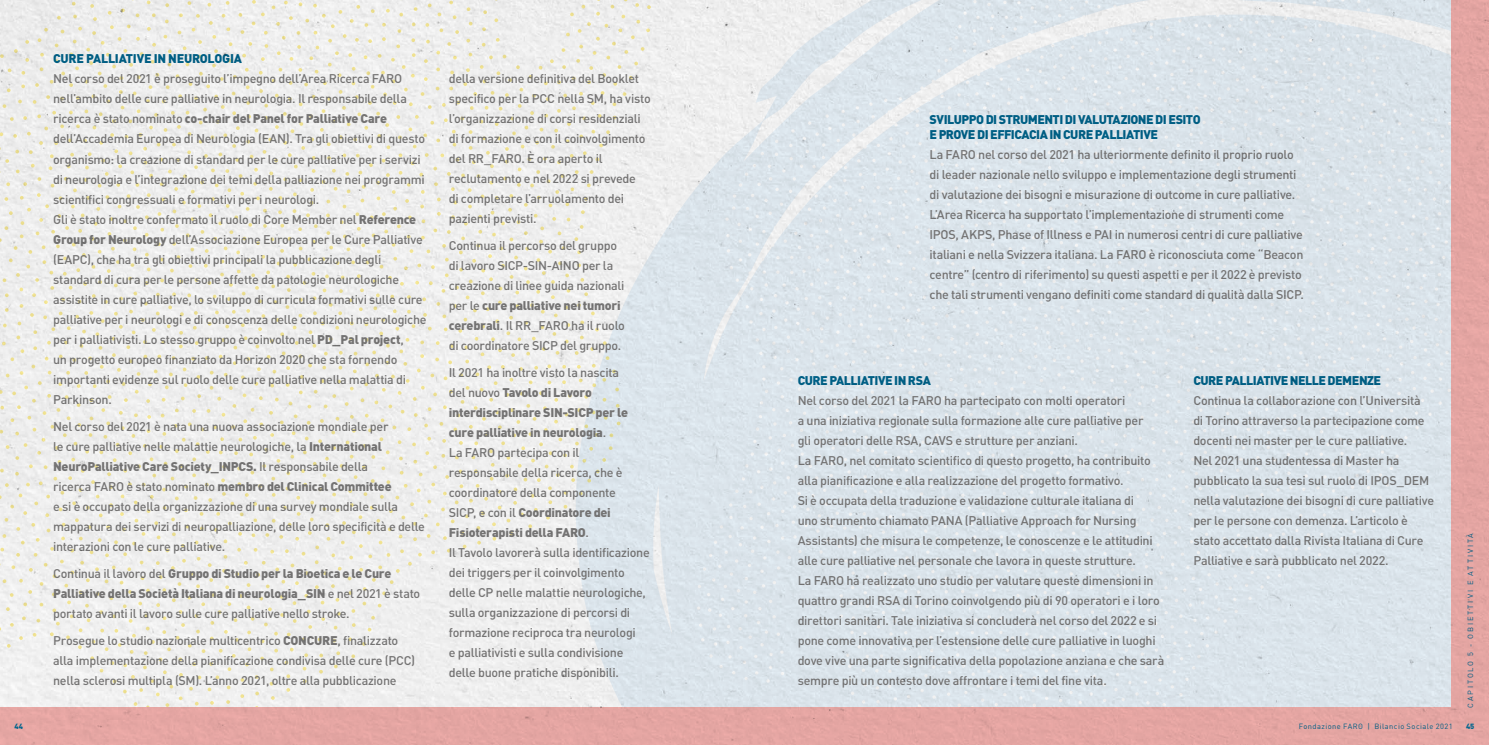
<style>
.page{position:relative;width:1489px;height:745px;background:#fff}
.page>*{position:absolute;margin:0;border:0;box-sizing:border-box;transform-origin:0 0}
.t1{font:500 12.5px/20px "DIN";letter-spacing:-.025em;color:#7c7b7b}
.t2{font:900 12.5px/15px "DIN";letter-spacing:-.04em;color:#00658d}
.t3{font:900 12.5px "DIN";letter-spacing:-.02em;color:#00658d}
.t4{font:7.5px "DIN";letter-spacing:.07em;color:#00658d}
.t5{font:7.5px "DIN";letter-spacing:.25em;color:#00658d}
.t6{font:900 7.5px "DIN";color:#00658d}
.s1{font-weight:900}
</style>
<div class="page">
<img style="left:0;top:0;width:1488px;height:744px">
<p class="t3" style="left:53px;top:50px;width:190px">CURE PALLIATIVE IN NEUROLOGIA</p>
<p class="t1" style="left:53px;top:68px;width:375px">Nel corso del 2021 è proseguito l’impegno dell’Area Ricerca FARO nell’ambito delle cure palliative in neurologia. Il responsabile della ricerca è stato nominato <span class="s1">co-chair del Panel for Palliative Care </span>dell’Accademia Europea di Neurologia (EAN). Tra gli obiettivi di questo organismo: la creazione di standard per le cure palliative per i servizi di neurologia e l’integrazione dei temi della palliazione nei programmi scientifici congressuali e formativi per i neurologi.<br>Gli è stato inoltre confermato il ruolo di Core Member nel <span class="s1">Reference Group for Neurology</span> dell’Associazione Europea per le Cure Palliative (EAPC), che ha tra gli obiettivi principali la pubblicazione degli standard di cura per le persone affette da patologie neurologiche assistite in cure palliative, lo sviluppo di curricula formativi sulle cure palliative per i neurologi e di conoscenza delle condizioni neurologiche per i palliativisti. Lo stesso gruppo è coinvolto nel <span class="s1">PD_Pal project</span>,<br>un progetto europeo finanziato da Horizon 2020 che sta fornendo importanti evidenze sul ruolo delle cure palliative nella malattia di Parkinson.</p>
<p class="t1" style="left:53px;top:415px;width:373px">Nel corso del 2021 è nata una nuova associazione mondiale per<br>le cure palliative nelle malattie neurologiche, la <span class="s1">International NeuroPalliative Care Society_INPCS.</span> Il responsabile della<br>ricerca FARO è stato nominato <span class="s1">membro del Clinical Committee<br></span>e si è occupato della organizzazione di una survey mondiale sulla mappatura dei servizi di neuropalliazione, delle loro specificità e delle interazioni con le cure palliative.</p>
<p class="t1" style="left:53px;top:563px;width:368px">Continua il lavoro del <span class="s1">Gruppo di Studio per la Bioetica e le Cure<br>Palliative della Società Italiana di neurologia_SIN</span> e nel 2021 è stato portato avanti il lavoro sulle cure palliative nello stroke.</p>
<p class="t1" style="left:53px;top:630px;width:363px">Prosegue lo studio nazionale multicentrico <span class="s1">CONCURE</span>, finalizzato alla implementazione della pianificazione condivisa delle cure (PCC) nella sclerosi multipla (SM). L’anno 2021, oltre alla pubblicazione</p>
<p class="t1" style="left:449px;top:67px;width:203px">della versione definitiva del Booklet specifico per la PCC nella SM, ha visto l’organizzazione di corsi residenziali di formazione e con il coinvolgimento del RR_FARO. È ora aperto il reclutamento e nel 2022 si prevede<br>di completare l’arruolamento dei pazienti previsti.</p>
<p class="t1" style="left:449px;top:235px;width:178px">Continua il percorso del gruppo di lavoro SICP-SIN-AINO per la creazione di linee guida nazionali per le <span class="s1">cure palliative nei tumori cerebrali</span>. Il RR_FARO ha il ruolo di coordinatore SICP del gruppo.</p>
<p class="t1" style="left:449px;top:362px;width:202px">Il 2021 ha inoltre visto la nascita<br>del nuovo <span class="s1">Tavolo di Lavoro interdisciplinare SIN-SICP per le cure palliative in neurologia</span>.<br>La FARO partecipa con il responsabile della ricerca, che è coordinatore della componente<br>SICP, e con il <span class="s1">Coordinatore dei Fisioterapisti della FARO</span>.<br>Il Tavolo lavorerà sulla identificazione dei triggers per il coinvolgimento delle CP nelle malattie neurologiche, sulla organizzazione di percorsi di formazione reciproca tra neurologi<br>e palliativisti e sulla condivisione delle buone pratiche disponibili.</p>
<p class="t2" style="left:929px;top:111px;width:273px">SVILUPPO DI STRUMENTI DI VALUTAZIONE DI ESITO<br>E PROVE DI EFFICACIA IN CURE PALLIATIVE</p>
<p class="t1" style="left:929px;top:144px;width:376px">La FARO nel corso del 2021 ha ulteriormente definito il proprio ruolo di leader nazionale nello sviluppo e implementazione degli strumenti di valutazione dei bisogni e misurazione di outcome in cure palliative.<br>L’Area Ricerca ha supportato l’implementazione di strumenti come IPOS, AKPS, Phase of Illness e PAI in numerosi centri di cure palliative italiani e nella Svizzera italiana. La FARO è riconosciuta come “Beacon centre” (centro di riferimento) su questi aspetti e per il 2022 è previsto che tali strumenti vengano definiti come standard di qualità dalla SICP.</p>
<p class="t2" style="left:797px;top:372px;width:135px">CURE PALLIATIVE IN RSA</p>
<p class="t1" style="left:797px;top:390px;width:368px">Nel corso del 2021 la FARO ha partecipato con molti operatori<br>a una iniziativa regionale sulla formazione alle cure palliative per<br>gli operatori delle RSA, CAVS e strutture per anziani.<br>La FARO, nel comitato scientifico di questo progetto, ha contribuito alla pianificazione e alla realizzazione del progetto formativo.<br>Si è occupata della traduzione e validazione culturale italiana di<br>uno strumento chiamato PANA (Palliative Approach for Nursing Assistants) che misura le competenze, le conoscenze e le attitudini alle cure palliative nel personale che lavora in queste strutture.<br>La FARO ha realizzato uno studio per valutare queste dimensioni in quattro grandi RSA di Torino coinvolgendo più di 90 operatori e i loro direttori sanitari. Tale iniziativa si concluderà nel corso del 2022 e si pone come innovativa per l’estensione delle cure palliative in luoghi dove vive una parte significativa della popolazione anziana e che sarà sempre più un contesto dove affrontare i temi del fine vita.</p>
<p class="t2" style="left:1193px;top:372px;width:189px">CURE PALLIATIVE NELLE DEMENZE</p>
<p class="t1" style="left:1193px;top:390px;width:242px">Continua la collaborazione con l’Università<br>di Torino attraverso la partecipazione come docenti nei master per le cure palliative.<br>Nel 2021 una studentessa di Master ha pubblicato la sua tesi sul ruolo di IPOS_DEM nella valutazione dei bisogni di cure palliative per le persone con demenza. L’articolo è stato accettato dalla Rivista Italiana di Cure Palliative e sarà pubblicato nel 2022.</p>
<p class="t5" style="left:1465px;top:707px;width:176px;rotate:-90deg">CAPITOLO 5 - OBIETTIVI E ATTIVITÀ</p>
<p class="t6" style="left:15px;top:721px;width:10px">44</p>
<p class="t4" style="left:1298px;top:721px;width:155px">Fondazione FARO | Bilancio Sociale 2021</p>
<p class="t6" style="left:1465px;top:721px;width:10px">45</p>
</div>
